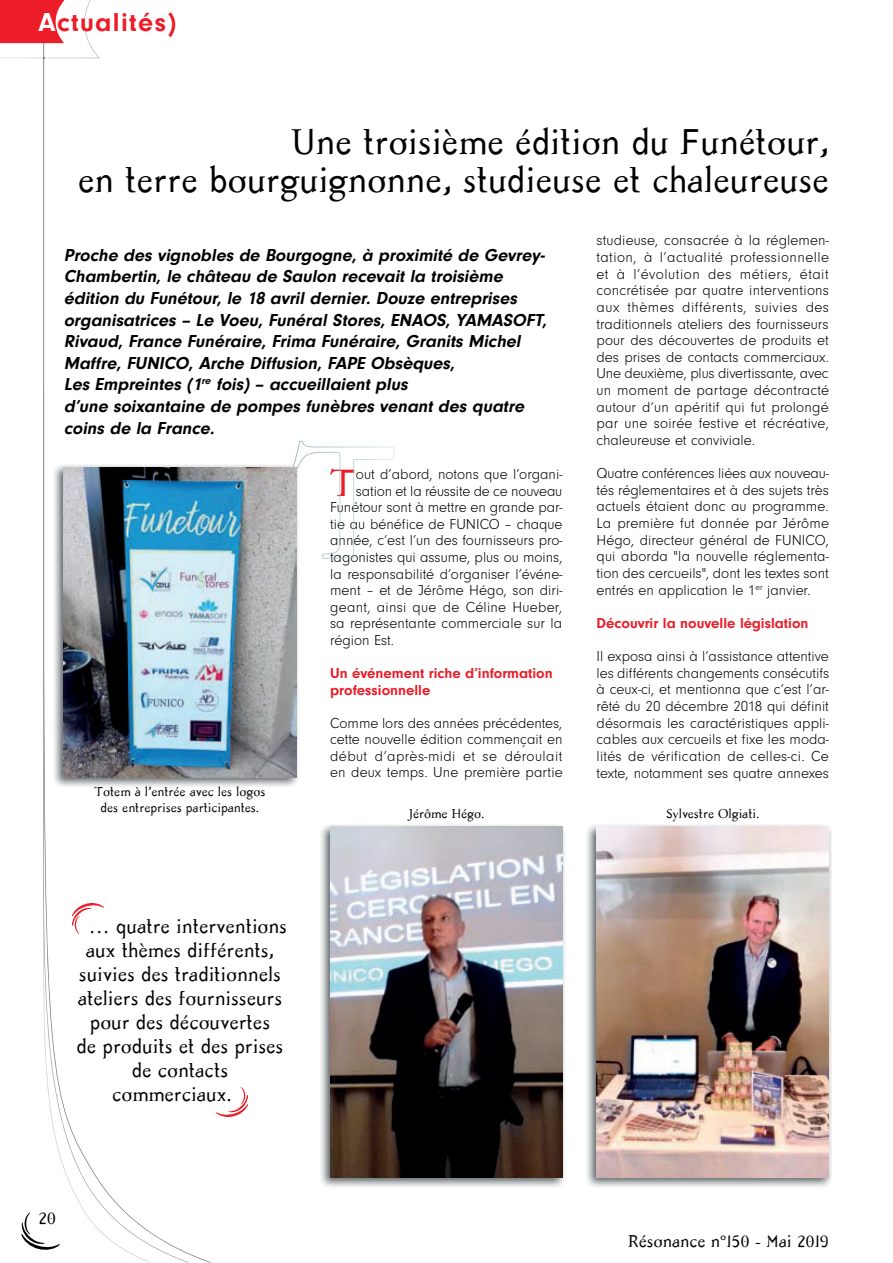
<style>
.page{position:relative;width:893px;height:1263px;background:#fff}
.page>*{position:absolute;margin:0;border:0;box-sizing:border-box;transform-origin:0 0}
.t1{font:39.9px "Missive";color:#ec1c29}
.t2{font:37.5px/37.5px "Missive";color:#000001;text-align:right}
.t3{font:700 27px "Neuzeit Gro T";letter-spacing:.05em;color:#ec1c29}
.t4{font:21px "Missive";color:#000001}
.t5{font:italic 700 18px/21.6px "Neuzeit Gro T";color:#000001}
.t6{font:18px "Missive";color:#000001}
.t7{font:15px/16.6px "Neuzeit Gro T Ligh";color:#000001;text-align:justify}
.t8{font:700 15px/16.5px "Neuzeit Gro T";color:#ec1c29}
.t9{font:13.5px/16.2px "Missive";color:#000001;text-align:center}
.s1{color:#fff}
</style>
<div class="page">
<svg style="left:0;top:0;width:151px;height:1263px"></svg>
<img style="left:53px;top:464px;width:245px;height:325px">
<svg style="left:293px;top:441px;width:101px;height:118px"></svg>
<img style="left:64px;top:468px;width:232px;height:310px">
<img style="left:321px;top:825px;width:244px;height:362px">
<img style="left:330px;top:827px;width:232px;height:351px">
<img style="left:587px;top:825px;width:245px;height:362px">
<img style="left:596px;top:827px;width:233px;height:351px">
<img style="left:73px;top:903px;width:31px;height:30px">
<img style="left:217px;top:1087px;width:31px;height:30px">
<h3 class="t3" style="left:39px;top:12px;width:139px"><span class="s1">A</span>ctualités)</h3>
<h2 class="t2" style="left:78px;top:125px;width:752px">Une troisième édition du Funétour,<br>en terre bourguignonne, studieuse et chaleureuse</h2>
<p class="t5" style="left:64px;top:245px;width:487px">Proche des vignobles de Bourgogne, à proximité de Gevrey-Chambertin, le château de Saulon recevait la troisième édition du Funétour, le 18 avril dernier. Douze entreprises organisatrices – Le Voeu, Funéral Stores, ENAOS, YAMASOFT, Rivaud, France Funéraire, Frima Funéraire, Granits Michel Maffre, FUNICO, Arche Diffusion, FAPE Obsèques,<br>Les Empreintes (1<sup>re</sup> fois) – accueillaient plus<br>d’une soixantaine de pompes funèbres venant des quatre coins de la France.</p>
<h1 class="t1" style="left:330px;top:465px;width:27px">T</h1>
<p class="t7" style="left:356px;top:467px;width:208px">out d’abord, notons que l’organi-</p>
<p class="t7" style="left:356px;top:484px;width:208px">sation et la réussite de ce nouveau</p>
<p class="t7" style="left:330px;top:500px;width:234px">Funétour sont à mettre en grande par-</p>
<p class="t7" style="left:330px;top:517px;width:234px">tie au bénéfice de FUNICO – chaque</p>
<p class="t7" style="left:330px;top:534px;width:234px">année, c’est l’un des fournisseurs pro-</p>
<p class="t7" style="left:330px;top:550px;width:234px">tagonistes qui assume, plus ou moins,</p>
<p class="t7" style="left:330px;top:567px;width:234px">la responsabilité d’organiser l’événe-</p>
<p class="t7" style="left:330px;top:583px;width:234px">ment – et de Jérôme Hégo, son diri-</p>
<p class="t7" style="left:330px;top:600px;width:234px">geant, ainsi que de Céline Hueber,</p>
<p class="t7" style="left:330px;top:616px;width:234px">sa représentante commerciale sur la</p>
<p class="t7" style="left:330px;top:633px;width:66px">région Est.</p>
<p class="t8" style="left:330px;top:666px;width:224px">Un événement riche d’information professionnelle</p>
<p class="t7" style="left:330px;top:716px;width:234px">Comme lors des années précédentes, cette nouvelle édition commençait en début d’après-midi et se déroulait en deux temps. Une première partie</p>
<p class="t7" style="left:596px;top:233px;width:234px">studieuse, consacrée à la réglemen&shy;tation, à l’actualité professionnelle et à l’évolution des métiers, était concrétisée par quatre interventions aux thèmes différents, suivies des traditionnels ateliers des fournisseurs pour des découvertes de produits et des prises de contacts commerciaux.<br>Une deuxième, plus divertissante, avec un moment de partage décontracté autour d’un apéritif qui fut prolongé par une soirée festive et récréative, chaleureuse et conviviale.</p>
<p class="t7" style="left:596px;top:466px;width:234px">Quatre conférences liées aux nouveau&shy;tés réglementaires et à des sujets très actuels étaient donc au programme.<br>La première fut donnée par Jérôme Hégo, directeur général de FUNICO, qui aborda "la nouvelle réglementa&shy;tion des cercueils", dont les textes sont entrés en application le 1<sup>er</sup> janvier.</p>
<p class="t8" style="left:596px;top:616px;width:213px">Découvrir la nouvelle législation</p>
<p class="t7" style="left:596px;top:649px;width:234px">Il exposa ainsi à l’assistance attentive les différents changements consécutifs à ceux-ci, et mentionna que c’est l’ar&shy;rêté du 20 décembre 2018 qui définit désormais les caractéristiques appli&shy;cables aux cercueils et fixe les moda&shy;lités de vérification de celles-ci. Ce texte, notamment ses quatre annexes</p>
<p class="t9" style="left:95px;top:784px;width:172px">Totem à l’entrée avec les logos des entreprises participantes.</p>
<h3 class="t4" style="left:89px;top:917px;width:200px">… quatre interventions</h3>
<h3 class="t4" style="left:86px;top:941px;width:190px">aux thèmes différents,</h3>
<h3 class="t4" style="left:79px;top:965px;width:203px">suivies des traditionnels</h3>
<h3 class="t4" style="left:78px;top:989px;width:206px">ateliers des fournisseurs</h3>
<h3 class="t4" style="left:90px;top:1013px;width:182px">pour des découvertes</h3>
<h3 class="t4" style="left:77px;top:1037px;width:208px">de produits et des prises</h3>
<h3 class="t4" style="left:132px;top:1061px;width:98px">de contacts</h3>
<h3 class="t4" style="left:112px;top:1085px;width:121px">commerciaux.</h3>
<p class="t6" style="left:38px;top:1210px;width:19px">20</p>
<p class="t9" style="left:408px;top:807px;width:78px">Jérôme Hégo.</p>
<p class="t9" style="left:666px;top:807px;width:95px">Sylvestre Olgiati.</p>
<p class="t6" style="left:628px;top:1233px;width:203px">Résonance n°150 - Mai 2019</p>
</div>
